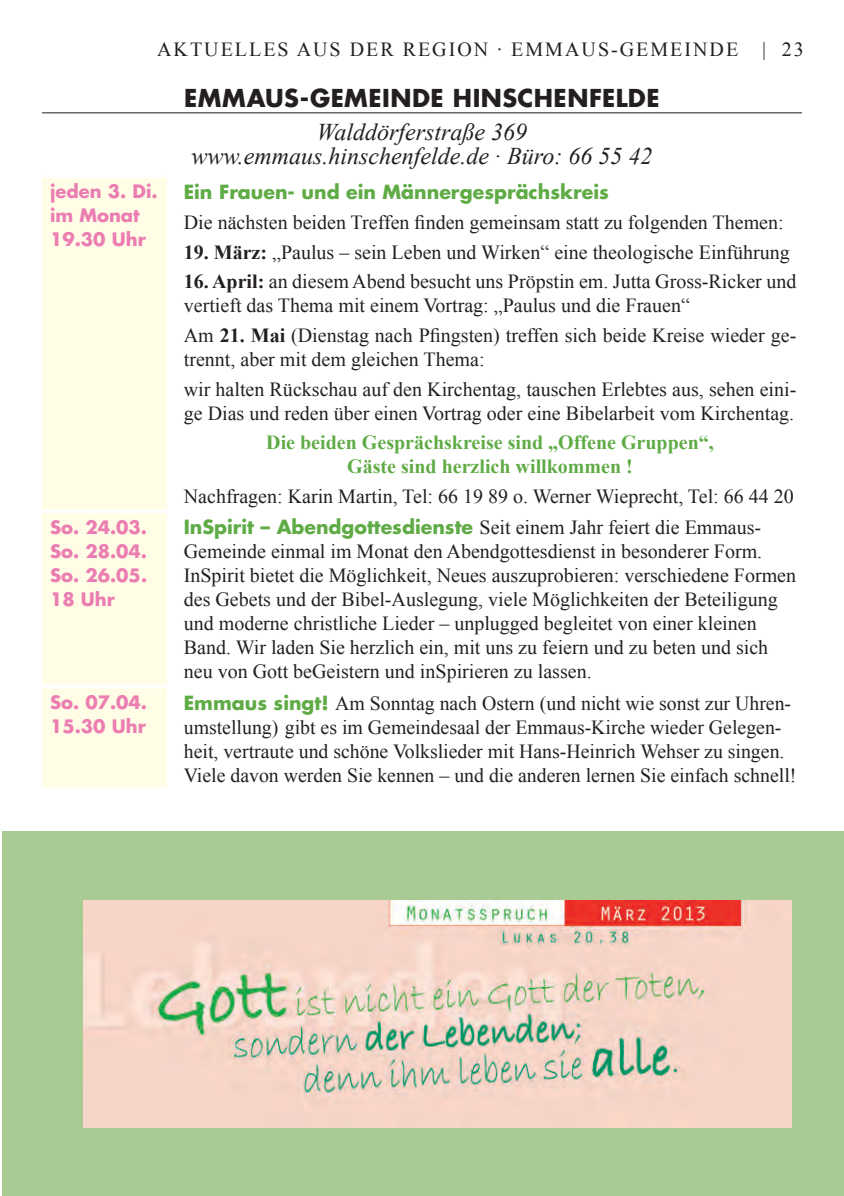
<style>
.page{position:relative;width:844px;height:1196px;background:#fff}
.page>*{position:absolute;margin:0;border:0;box-sizing:border-box;transform-origin:0 0}
.t1{font:italic 24px/24px "Times New Roman";color:#231f20;text-align:center}
.t2{font:700 24px "Futura";letter-spacing:.02em;color:#231f20}
.t3{font:20px/24px "Times New Roman";color:#231f20}
.t4{font:700 20px/24px "Times New Roman";color:#5fab45;text-align:center}
.t5{font:700 19px "Futura";color:#5fab45}
.t6{font:700 18px/24px "Futura";color:#eb7db2}
.s1{font-weight:700}
.s2{font-family:"Futura";font-weight:700;font-size:19px;color:#5fab45}
</style>
<div class="page">
<hr style="left:42px;top:112px;width:760px;height:1px;background:#231f20">
<div style="left:42px;top:178px;width:125px;height:609px;background:#fffde5"></div>
<hr style="left:42px;top:509px;width:125px;height:4px;background:#fff">
<hr style="left:42px;top:684px;width:125px;height:4px;background:#fff">
<svg style="left:42px;top:787px;width:125px;height:1px"></svg>
<div style="left:2px;top:830px;width:842px;height:365px;background:#a9cb93"></div>
<img style="left:84px;top:900px;width:708px;height:226px">
<p class="t3" style="left:157px;top:37px;width:78px">Aktuelles</p>
<p class="t3" style="left:297px;top:37px;width:120px">aus der Regi</p>
<p class="t3" style="left:457px;top:37px;width:87px">on · Emma</p>
<p class="t3" style="left:581px;top:37px;width:69px">us-Gemeinde</p>
<p class="t3" style="left:762px;top:37px;width:43px">| 23</p>
<p class="t2" style="left:184px;top:81px;width:477px">Emmaus-Gemeinde Hinschenfelde</p>
<p class="t1" style="left:192px;top:119px;width:462px">Walddörferstraße 369 www.emmaus.hinschenfelde.de · Büro: 66 55 42</p>
<p class="t6" style="left:50px;top:179px;width:109px">jeden 3. Di. im Monat<br>19.30 Uhr</p>
<p class="t5" style="left:184px;top:179px;width:426px">Ein Frauen- und ein Männergesprächskreis</p>
<p class="t3" style="left:184px;top:210px;width:601px">Die nächsten beiden Treffen finden gemeinsam statt zu folgenden Themen:</p>
<p class="t3" style="left:184px;top:239px;width:607px"><span class="s1">19. März:</span> „Paulus – sein Leben und Wirken“ eine theologische Einführung</p>
<p class="t3" style="left:184px;top:269px;width:614px"><span class="s1">16. April:</span> an diesem Abend besucht uns Pröpstin em. Jutta Gross-Ricker und vertieft das Thema mit einem Vortrag: „Paulus und die Frauen“</p>
<p class="t3" style="left:184px;top:323px;width:614px">Am <span class="s1">21. Mai</span> (Dienstag nach Pfingsten) treffen sich beide Kreise wieder ge&shy;trennt, aber mit dem gleichen Thema:</p>
<p class="t3" style="left:184px;top:376px;width:614px">wir halten Rückschau auf den Kirchentag, tauschen Erlebtes aus, sehen eini&shy;ge Dias und reden über einen Vortrag oder eine Bibelarbeit vom Kirchentag.</p>
<p class="t4" style="left:266px;top:430px;width:449px">Die beiden Gesprächskreise sind „Offene Gruppen“,<br>Gäste sind herzlich willkommen !</p>
<p class="t3" style="left:184px;top:484px;width:611px">Nachfragen: Karin Martin, Tel: 66 19 89 o. Werner Wieprecht, Tel: 66 44 20</p>
<p class="t6" style="left:50px;top:514px;width:99px;text-align:justify">So. 24.03.<br>So. 28.04.<br>So. 26.05.<br>18 Uhr</p>
<p class="t3" style="left:184px;top:515px;width:614px"><span class="s2">InSpirit – Abendgottesdienste</span> Seit einem Jahr feiert die Emmaus-Gemeinde einmal im Monat den Abendgottesdienst in besonderer Form.<br>InSpirit bietet die Möglichkeit, Neues auszuprobieren: verschiedene Formen des Gebets und der Bibel-Auslegung, viele Möglichkeiten der Beteiligung und moderne christliche Lieder – unplugged begleitet von einer kleinen Band. Wir laden Sie herzlich ein, mit uns zu feiern und zu beten und sich neu von Gott beGeistern und inSpirieren zu lassen.</p>
<p class="t6" style="left:50px;top:689px;width:99px">So. 07.04.<br>15.30 Uhr</p>
<p class="t3" style="left:184px;top:690px;width:614px"><span class="s2">Emmaus singt!</span> Am Sonntag nach Ostern (und nicht wie sonst zur Uhren&shy;umstellung) gibt es im Gemeindesaal der Emmaus-Kirche wieder Gelegen&shy;heit, vertraute und schöne Volkslieder mit Hans-Heinrich Wehser zu singen.<br>Viele davon werden Sie kennen – und die anderen lernen Sie einfach schnell!</p>
</div>
